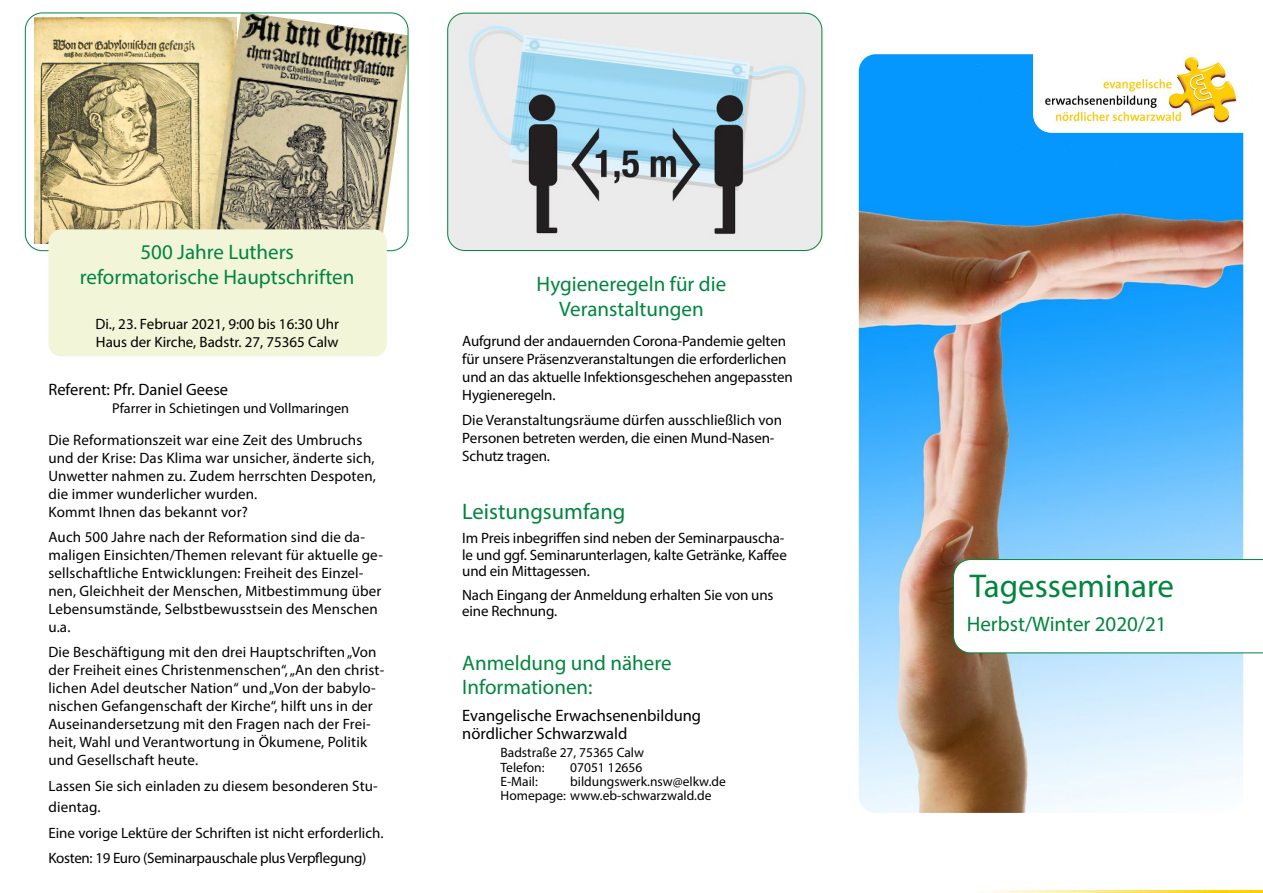
<style>
.page{position:relative;width:1263px;height:893px;background:#fff}
.page>*{position:absolute;margin:0;border:0;box-sizing:border-box;transform-origin:0 0}
.t1{font:33px "Myriad Pro";color:#00853e}
.t2{font:22.5px "Myriad Pro";color:#00853e}
.t3{font:21px/25.2px "Myriad Pro";color:#00853e;text-align:center}
.t4{font:16.5px/18px "Myriad Pro";color:#000}
.t5{font:15px/18px "Myriad Pro";letter-spacing:.01em;color:#000}
.t6{font:15px/18px "Myriad Pro";letter-spacing:-.01em;color:#000}
.t7{font:14.25px "Myriad Pro";color:#000}
.t8{font:13.5px/14.2px "Myriad Pro";color:#000}
</style>
<div class="page">
<img style="left:35px;top:18px;width:173px;height:226px">
<img style="left:990px;top:891px;width:273px;height:2px">
<img style="left:208px;top:13px;width:200px;height:238px">
<div style="left:48px;top:229px;width:339px;height:127px;background:#f2f5d8;border-radius:13px"></div>
<img style="left:448px;top:13px;width:374px;height:237px">
<div style="left:447px;top:13px;width:375px;height:238px;border:1px solid #00853e;border-radius:17px"></div>
<img style="left:859px;top:54px;width:384px;height:759px">
<img style="left:1033px;top:54px;width:210px;height:79px">
<svg style="left:953px;top:559px;width:310px;height:94px"></svg>
<h3 class="t3" style="left:80px;top:239px;width:276px">500 Jahre Luthers reformatorische Hauptschriften</h3>
<p class="t5" style="left:95px;top:314px;width:245px">Di., 23. Februar 2021, 9:00 bis 16:30 Uhr<br>Haus der Kirche, Badstr. 27, 75365 Calw</p>
<p class="t4" style="left:48px;top:380px;width:181px">Referent: Pfr. Daniel Geese</p>
<p class="t7" style="left:112px;top:399px;width:238px">Pfarrer in Schietingen und Vollmaringen</p>
<p class="t5" style="left:48px;top:431px;width:329px">Die Reformationszeit war eine Zeit des Umbruchs und der Krise: Das Klima war unsicher, änderte sich, Unwetter nahmen zu. Zudem herrschten Despoten, die immer wunderlicher wurden.<br>Kommt Ihnen das bekannt vor?</p>
<p class="t5" style="left:48px;top:528px;width:336px">Auch 500 Jahre nach der Reformation sind die da&shy;maligen Einsichten/Themen relevant für aktuelle ge&shy;sellschaftliche Entwicklungen: Freiheit des Einzel&shy;nen, Gleichheit der Menschen, Mitbestimmung über Lebensumstände, Selbstbewusstsein des Menschen u.a.</p>
<p class="t5" style="left:48px;top:643px;width:337px">Die Beschäftigung mit den drei Hauptschriften „Von der Freiheit eines Christenmenschen“, „An den christ&shy;lichen Adel deutscher Nation“ und „Von der babylo&shy;nischen Gefangenschaft der Kirche“, hilft uns in der Auseinandersetzung mit den Fragen nach der Frei&shy;heit, Wahl und Verantwortung in Ökumene, Politik und Gesellschaft heute.</p>
<p class="t5" style="left:48px;top:775px;width:331px;line-height:21.6px">Lassen Sie sich einladen zu diesem besonderen Stu&shy;dientag.</p>
<p class="t6" style="left:48px;top:820px;width:337px;line-height:25.2px">Eine vorige Lektüre der Schriften ist nicht erforderlich.<br>Kosten: 19 Euro (Seminarpauschale plus Verpflegung)</p>
<h3 class="t3" style="left:537px;top:271px;width:191px">Hygieneregeln für die<br>Veranstaltungen</h3>
<p class="t6" style="left:462px;top:332px;width:332px">Aufgrund der andauernden Corona-Pandemie gelten für unsere Präsenzveranstaltungen die erforderlichen und an das aktuelle Infektionsgeschehen angepassten Hygieneregeln.</p>
<p class="t6" style="left:462px;top:411px;width:321px">Die Veranstaltungsräume dürfen ausschließlich von<br>Personen betreten werden, die einen Mund-Nasen-<br>Schutz tragen.</p>
<h2 class="t2" style="left:462px;top:498px;width:165px">Leistungsumfang</h2>
<p class="t6" style="left:462px;top:530px;width:326px;line-height:16.5px">Im Preis inbegriffen sind neben der Seminarpauscha&shy;le und ggf. Seminarunterlagen, kalte Getränke, Kaffee und ein Mittagessen.</p>
<p class="t6" style="left:462px;top:586px;width:313px;line-height:16.5px">Nach Eingang der Anmeldung erhalten Sie von uns eine Rechnung.</p>
<h3 class="t3" style="left:462px;top:651px;width:211px;line-height:24px;text-align:left">Anmeldung und nähere<br>Informationen:</h3>
<p class="t4" style="left:462px;top:706px;width:240px">Evangelische Erwachsenenbildung nördlicher Schwarzwald</p>
<p class="t8" style="left:500px;top:745px;width:145px">Badstraße 27, 75365 Calw<br>Telefon:</p>
<p class="t8" style="left:570px;top:760px;width:74px">07051 12656</p>
<p class="t8" style="left:500px;top:774px;width:39px">E-Mail:</p>
<p class="t8" style="left:500px;top:774px;width:227px;text-indent:70px">bildungswerk.nsw@elkw.de<br>Homepage: www.eb-schwarzwald.de</p>
<h1 class="t1" style="left:970px;top:566px;width:206px">Tagesseminare</h1>
<h3 class="t3" style="left:967px;top:611px;width:202px">Herbst/Winter 2020/21</h3>
</div>
